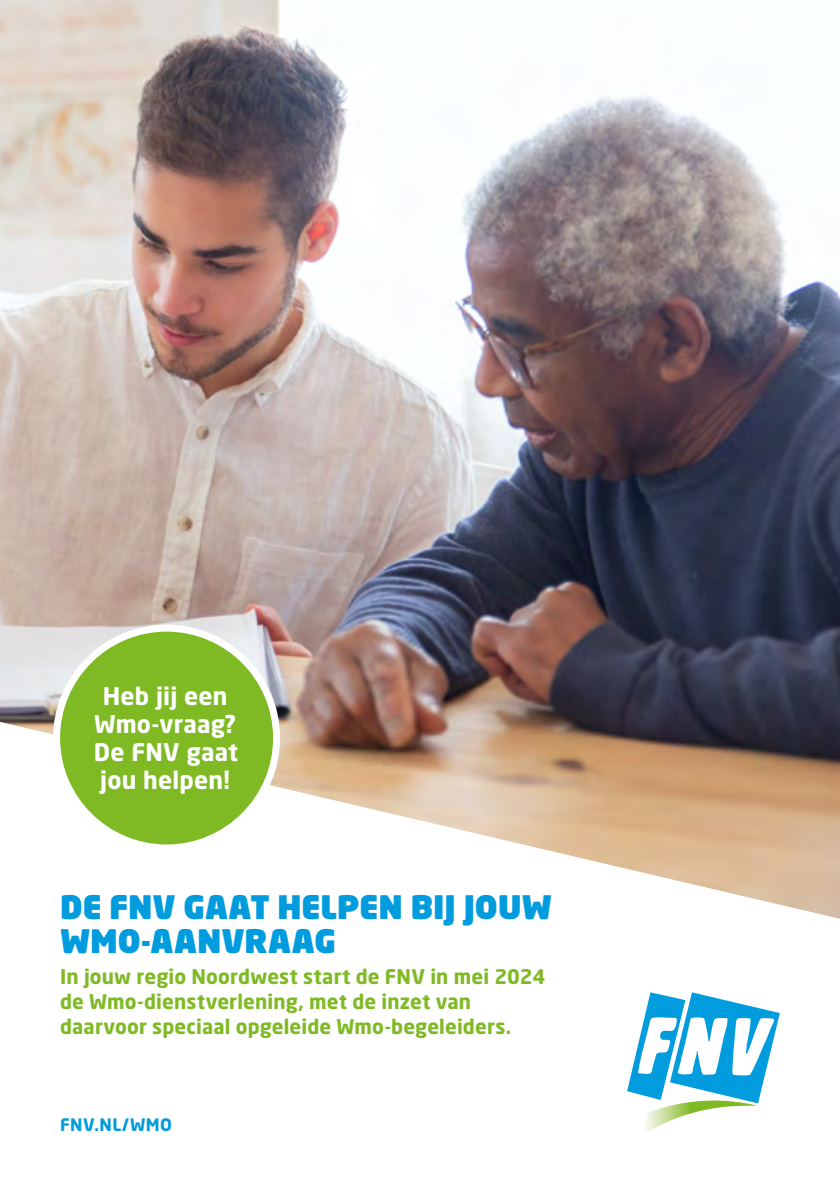
<style>
.page{position:relative;width:840px;height:1191px;background:#fff}
.page>*{position:absolute;margin:0;border:0;box-sizing:border-box;transform-origin:0 0}
.t1{font:900 32px/34px "Neo Sans Pro";letter-spacing:-.005em;color:#009cde}
.t2{font:700 24px/28px "Neo Sans Pro";letter-spacing:.01em;color:#fff;text-align:center}
.t3{font:700 20px/25px "Neo Sans Pro";letter-spacing:.01em;color:#7fba25}
.t4{font:700 17px "Neo Sans Pro";letter-spacing:.025em;color:#009cde}
</style>
<div class="page">
<img style="left:0;top:0;width:839px;height:918px">
<div style="left:57px;top:628px;width:219px;height:220px;background:#7fba25;border-radius:50%"></div>
<div style="left:53px;top:624px;width:227px;height:227px;border:7px solid #fff;border-radius:50%"></div>
<svg style="left:627px;top:992px;width:153px;height:140px"></svg>
<p class="t2" style="left:94px;top:681px;width:146px">Heb jij een<br>Wmo-vraag?<br>De FNV gaat jou helpen!</p>
<h1 class="t1" style="left:60px;top:888px;width:493px">DE FNV GAAT HELPEN BIJ JOUW<br>WMO-AANVRAAG</h1>
<p class="t3" style="left:60px;top:963px;width:486px">In jouw regio Noordwest start de FNV in mei 2024 de Wmo-dienstverlening, met de inzet van daarvoor speciaal opgeleide Wmo-begeleiders.</p>
<p class="t4" style="left:60px;top:1113px;width:113px">FNV.NL/WMO</p>
</div>
